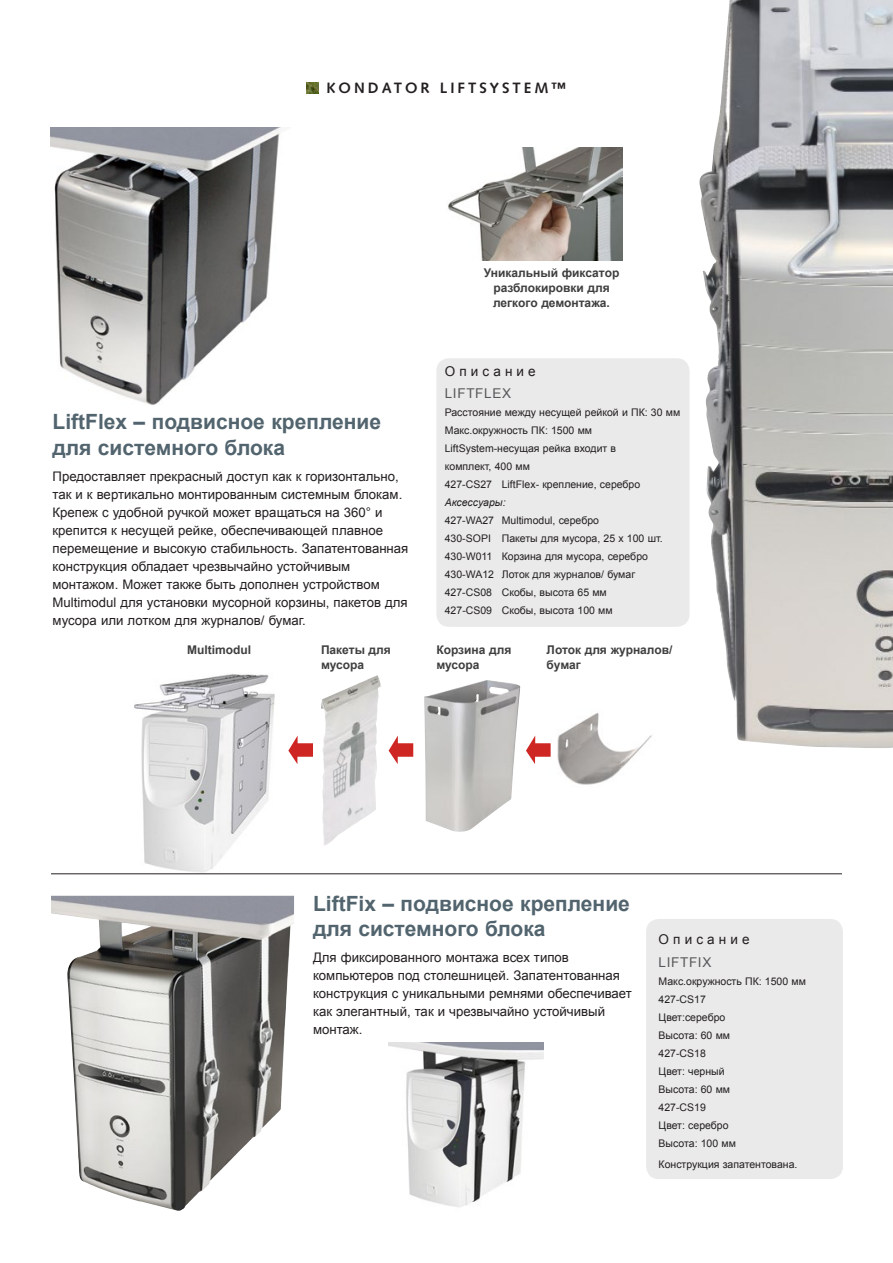
<style>
.page{position:relative;width:893px;height:1263px;background:#fff}
.page>*{position:absolute;margin:0;border:0;box-sizing:border-box;transform-origin:0 0}
.t1{font:700 21px/25.2px "Arial";color:#52646e}
.t2{font:700 15px "Syntax LT Std";letter-spacing:.2em;color:#231f20}
.t3{font:13.5px "Arial";color:#231f20}
.t4{font:13.5px "Arial";letter-spacing:.05em;color:#57585a}
.t5{font:13.2px/18px "Arial";color:#231f20}
.t6{font:700 12px/15.8px "Arial";color:#3e3e3f}
.t7{font:10.5px/18px "Arial";color:#231f20}
.t8{font:italic 10.5px "Arial";color:#231f20}
</style>
<div class="page">
<svg style="left:306px;top:83px;width:12px;height:10px"></svg>
<img style="left:94px;top:674px;width:219px;height:201px">
<img style="left:699px;top:0;width:194px;height:748px">
<img style="left:51px;top:128px;width:231px;height:277px">
<img style="left:448px;top:148px;width:175px;height:112px">
<div style="left:436px;top:358px;width:253px;height:269px;background:#eaeaea;border-radius:13px"></div>
<img style="left:51px;top:896px;width:243px;height:315px">
<div style="left:646px;top:919px;width:197px;height:260px;background:#eaeaea;border-radius:13px"></div>
<img style="left:389px;top:1042px;width:155px;height:165px">
<img style="left:321px;top:675px;width:56px;height:171px">
<img style="left:424px;top:680px;width:96px;height:152px">
<svg style="left:288px;top:735px;width:25px;height:29px"></svg>
<svg style="left:389px;top:735px;width:24px;height:29px"></svg>
<hr style="left:51px;top:873px;width:791px;height:1px;background:#231f20">
<img style="left:557px;top:712px;width:95px;height:73px">
<svg style="left:526px;top:735px;width:25px;height:29px"></svg>
<p class="t2" style="left:326px;top:80px;width:242px">KONDATOR LIFTSYSTEM™</p>
<h1 class="t1" style="left:53px;top:410px;width:330px">LiftFlex – подвисное крепление для системного блока</h1>
<p class="t5" style="left:53px;top:468px;width:357px">Предоставляет прекрасный доступ как к горизонтально, так и к вертикально монтированным системным блокам.<br>Крепеж с удобной ручкой может вращаться на 360° и крепится к несущей рейке, обеспечивающей плавное перемещение и высокую стабильность. Запатентованная конструкция обладает чрезвычайно устойчивым монтажом. Может также быть дополнен устройством Multimodul для установки мусорной корзины, пакетов для мусора или лотком для журналов/ бумаг.</p>
<p class="t6" style="left:484px;top:266px;width:137px;line-height:15px;text-align:center">Уникальный фиксатор разблокировки для легкого демонтажа.</p>
<p class="t3" style="left:445px;top:362px;width:92px">О п и с а н и е</p>
<p class="t4" style="left:445px;top:385px;width:68px">LIFTFLEX</p>
<p class="t7" style="left:445px;top:404px;width:237px">Расстояние между несущей рейкой и ПК: 30 мм<br>Макс.окружность ПК: 1500 мм<br>LiftSystem-несущая рейка входит в<br>комплект, 400 мм<br>427-CS27 LiftFlex- крепление, серебро</p>
<p class="t8" style="left:445px;top:496px;width:62px">Аксессуары:</p>
<p class="t7" style="left:445px;top:512px;width:219px">427-WA27 Multimodul, серебро<br>430-SOPI Пакеты для мусора, 25 x 100 шт.<br>430-W011 Корзина для мусора, серебро 430-WA12 Лоток для журналов/ бумаг 427-CS08 Скобы, высота 65 мм<br>427-CS09 Скобы, высота 100 мм</p>
<p class="t6" style="left:187px;top:642px;width:65px">Multimodul</p>
<p class="t6" style="left:321px;top:642px;width:71px">Пакеты для мусора</p>
<p class="t6" style="left:436px;top:642px;width:76px">Корзина для мусора</p>
<p class="t6" style="left:547px;top:642px;width:127px">Лоток для журналов/ бумаг</p>
<h1 class="t1" style="left:313px;top:891px;width:318px">LiftFix – подвисное крепление для системного блока</h1>
<p class="t5" style="left:313px;top:949px;width:320px">Для фиксированного монтажа всех типов компьютеров под столешницей. Запатентованная конструкция с уникальными ремнями обеспечивает как элегантный, так и чрезвычайно устойчивый монтаж.</p>
<p class="t3" style="left:659px;top:930px;width:92px">О п и с а н и е</p>
<p class="t4" style="left:659px;top:953px;width:54px">LIFTFIX</p>
<p class="t7" style="left:659px;top:972px;width:149px">Макс.окружность ПК: 1500 мм<br>427-CS17<br>Цвет:серебро<br>Высота: 60 мм<br>427-CS18<br>Цвет: черный<br>Высота: 60 мм<br>427-CS19<br>Цвет: серебро<br>Высота: 100 мм</p>
<p class="t7" style="left:659px;top:1155px;width:140px">Конструкция запатентована.</p>
</div>
